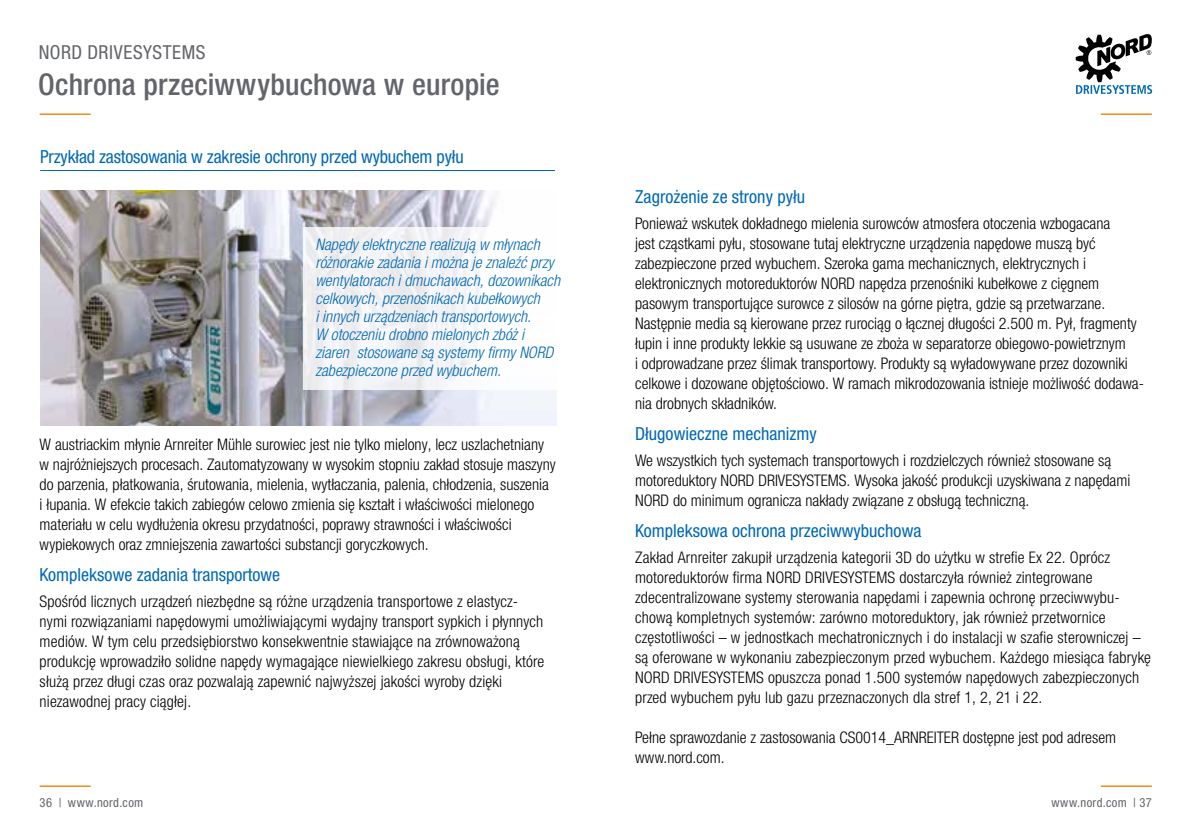
<style>
.page{position:relative;width:1191px;height:840px;background:#fff}
.page>*{position:absolute;margin:0;border:0;box-sizing:border-box;transform-origin:0 0}
.t1{font:500 condensed 30px "Helvetica Neue LTW1 G";letter-spacing:.005em;color:#63656a}
.t2{font:condensed 19.2px "Helvetica Neue LTW1 G";letter-spacing:.03em;color:#63656a}
.t3{font:condensed 18px "Helvetica Neue LTW1 G";color:#0069b4}
.t4{font:300 condensed 16px/20px "Helvetica Neue LTW1 G";color:#000}
.t5{font:italic 300 condensed 16px/18px "Helvetica Neue LTW1 G";color:#0069b4}
.t6{font:condensed 12.6px "Helvetica Neue LTW1 G";letter-spacing:.03em;color:#63656a}
</style>
<div class="page">
<hr style="left:40px;top:113px;width:51px;height:2px;background:#ef7d00">
<hr style="left:1100px;top:113px;width:51px;height:2px;background:#ef7d00">
<hr style="left:40px;top:785px;width:51px;height:1px;background:#ef7d00">
<hr style="left:1100px;top:785px;width:51px;height:1px;background:#ef7d00">
<svg style="left:1075px;top:34px;width:77px;height:60px"></svg>
<img style="left:41px;top:190px;width:515px;height:235px">
<div style="left:303px;top:227px;width:257px;height:162px;background:linear-gradient(to right,#ececef,#feffff)"></div>
<hr style="left:40px;top:170px;width:515px;height:1px;background:#0069b4">
<p class="t2" style="left:39px;top:41px;width:168px">NORD DRIVESYSTEMS</p>
<h1 class="t1" style="left:38px;top:66px;width:463px">Ochrona przeciwwybuchowa w europie</h1>
<p class="t3" style="left:40px;top:146px;width:425px">Przykład zastosowania w zakresie ochrony przed wybuchem pyłu</p>
<p class="t5" style="left:315px;top:235px;width:246px">Napędy elektryczne realizują w młynach różnorakie zadania i można je znaleźć przy wentylatorach i dmuchawach, dozownikach celkowych, przenośnikach kubełkowych<br>i innych urządzeniach transportowych.<br>W otoczeniu drobno mielonych zbóż i ziaren stosowane są systemy firmy NORD zabezpieczone przed wybuchem.</p>
<p class="t4" style="left:40px;top:434px;width:517px">W austriackim młynie Arnreiter Mühle surowiec jest nie tylko mielony, lecz uszlachetniany w najróżniejszych procesach. Zautomatyzowany w wysokim stopniu zakład stosuje maszyny do parzenia, płatkowania, śrutowania, mielenia, wytłaczania, palenia, chłodzenia, suszenia i łupania. W efekcie takich zabiegów celowo zmienia się kształt i właściwości mielonego materiału w celu wydłużenia okresu przydatności, poprawy strawności i właściwości wypiekowych oraz zmniejszenia zawartości substancji goryczkowych.</p>
<p class="t3" style="left:40px;top:563px;width:242px">Kompleksowe zadania transportowe</p>
<p class="t4" style="left:40px;top:591px;width:506px">Spośród licznych urządzeń niezbędne są różne urządzenia transportowe z elastycz&shy;nymi rozwiązaniami napędowymi umożliwiającymi wydajny transport sypkich i płynnych mediów. W tym celu przedsiębiorstwo konsekwentnie stawiające na zrównoważoną produkcję wprowadziło solidne napędy wymagające niewielkiego zakresu obsługi, które służą przez długi czas oraz pozwalają zapewnić najwyższej jakości wyroby dzięki niezawodnej pracy ciągłej.</p>
<p class="t3" style="left:635px;top:186px;width:171px">Zagrożenie ze strony pyłu</p>
<p class="t4" style="left:635px;top:213px;width:510px">Ponieważ wskutek dokładnego mielenia surowców atmosfera otoczenia wzbogacana<br>jest cząstkami pyłu, stosowane tutaj elektryczne urządzenia napędowe muszą być zabezpieczone przed wybuchem. Szeroka gama mechanicznych, elektrycznych i elektronicznych motoreduktorów NORD napędza przenośniki kubełkowe z cięgnem pasowym transportujące surowce z silosów na górne piętra, gdzie są przetwarzane.<br>Następnie media są kierowane przez rurociąg o łącznej długości 2.500 m. Pył, fragmenty łupin i inne produkty lekkie są usuwane ze zboża w separatorze obiegowo-powietrznym<br>i odprowadzane przez ślimak transportowy. Produkty są wyładowywane przez dozowniki celkowe i dozowane objętościowo. W ramach mikrodozowania istnieje możliwość dodawa&shy;nia drobnych składników.</p>
<p class="t3" style="left:635px;top:423px;width:183px">Długowieczne mechanizmy</p>
<p class="t4" style="left:635px;top:450px;width:496px">We wszystkich tych systemach transportowych i rozdzielczych również stosowane są motoreduktory NORD DRIVESYSTEMS. Wysoka jakość produkcji uzyskiwana z napędami<br>NORD do minimum ogranicza nakłady związane z obsługą techniczną.</p>
<p class="t3" style="left:635px;top:520px;width:288px">Kompleksowa ochrona przeciwwybuchowa</p>
<p class="t4" style="left:635px;top:547px;width:517px">Zakład Arnreiter zakupił urządzenia kategorii 3D do użytku w strefie Ex 22. Oprócz motoreduktorów firma NORD DRIVESYSTEMS dostarczyła również zintegrowane zdecentralizowane systemy sterowania napędami i zapewnia ochronę przeciwwybu&shy;chową kompletnych systemów: zarówno motoreduktory, jak również przetwornice częstotliwości – w jednostkach mechatronicznych i do instalacji w szafie sterowniczej – są oferowane w wykonaniu zabezpieczonym przed wybuchem. Każdego miesiąca fabrykę NORD DRIVESYSTEMS opuszcza ponad 1.500 systemów napędowych zabezpieczonych przed wybuchem pyłu lub gazu przeznaczonych dla stref 1, 2, 21 i 22.</p>
<p class="t4" style="left:635px;top:727px;width:482px">Pełne sprawozdanie z zastosowania CS0014_ARNREITER dostępne jest pod adresem www.nord.com.</p>
<p class="t6" style="left:40px;top:795px;width:105px">36 | www.nord.com</p>
<p class="t6" style="left:1051px;top:795px;width:102px">www.nord.com | 37</p>
</div>
